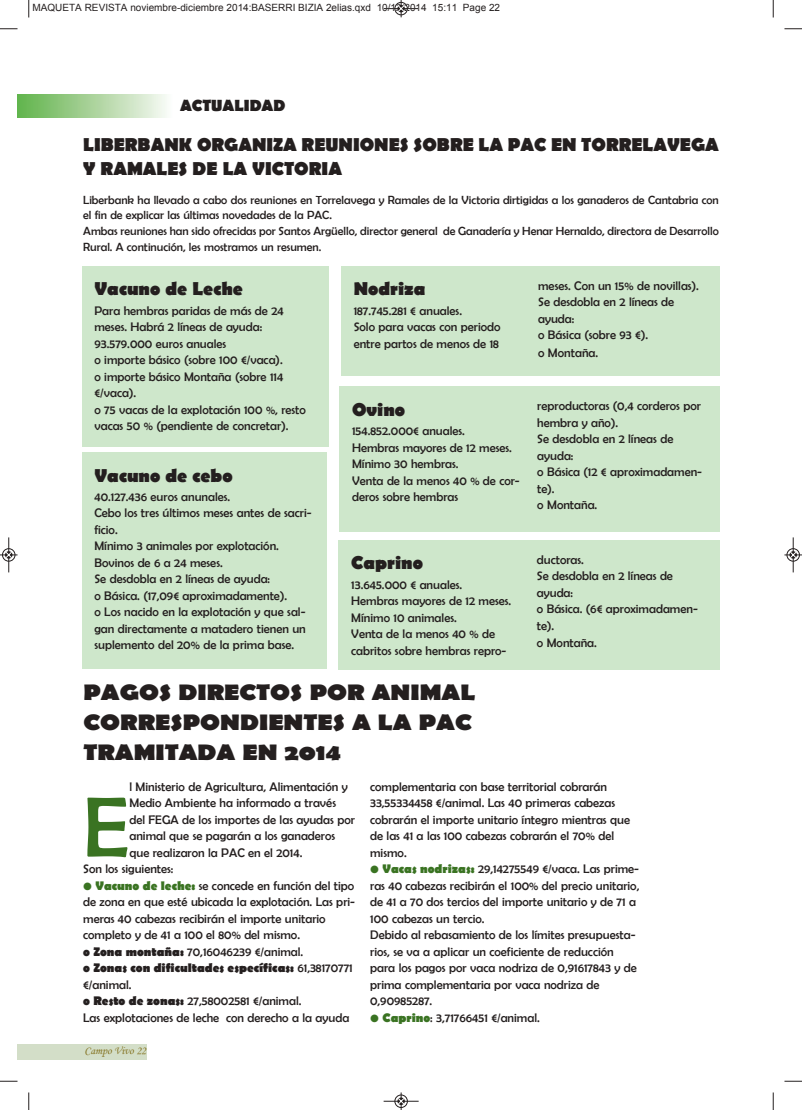
<style>
.page{position:relative;width:802px;height:1110px;background:#fff}
.page>*{position:absolute;margin:0;border:0;box-sizing:border-box;transform-origin:0 0}
.t1{font:86.12px "Berlin Sans FB";color:#3a7322}
.t2{font:700 22.5px/29.8px "Berlin Sans FB";color:#241f1f;scale:1.15 1}
.t3{font:700 18.75px/24.8px "Berlin Sans FB";color:#241f1f}
.t4{font:700 16.25px "Berlin Sans FB";color:#241f1f}
.t5{font:12.5px/16.5px "Berlin Sans FB";color:#241f1f}
.t6{font:11.88px/15.6px "Berlin Sans FB";color:#241f1f}
.t7{font:11.25px "Monotype Corsiva";color:#847321}
.t8{font:10px "Arial";color:#241f1f}
.s1{font-weight:700;color:#3a7322}
.s2{font-weight:700}
</style>
<div class="page">
<img style="left:18px;top:95px;width:148px;height:23px">
<div style="left:18px;top:1044px;width:128px;height:16px;background:#d3dec8"></div>
<div style="left:82px;top:266px;width:246px;height:181px;background:#cee7cb"></div>
<div style="left:82px;top:452px;width:244px;height:217px;background:#cee7cb"></div>
<div style="left:339px;top:387px;width:381px;height:145px;background:#cee7cb"></div>
<div style="left:339px;top:540px;width:381px;height:130px;background:#cee7cb"></div>
<div style="left:341px;top:266px;width:379px;height:110px;background:#cee7cb"></div>
<svg style="left:28px;top:0;width:2px;height:18px"></svg>
<svg style="left:0;top:28px;width:18px;height:2px"></svg>
<svg style="left:772px;top:0;width:2px;height:18px"></svg>
<svg style="left:784px;top:28px;width:18px;height:2px"></svg>
<svg style="left:28px;top:1092px;width:2px;height:18px"></svg>
<svg style="left:0;top:1081px;width:18px;height:1px"></svg>
<svg style="left:772px;top:1092px;width:2px;height:18px"></svg>
<svg style="left:784px;top:1081px;width:18px;height:1px"></svg>
<div style="left:394px;top:2px;width:14px;height:13px;border:1px solid #fff;border-radius:50%"></div>
<hr style="left:383px;top:8px;width:35px;height:1px;background:#241f1f">
<div style="left:395px;top:2px;width:12px;height:13px;border:1px solid #241f1f;border-radius:50%"></div>
<svg style="left:398px;top:0;width:6px;height:17px"></svg>
<div style="left:394px;top:1094px;width:14px;height:14px;border:1px solid #fff;border-radius:50%"></div>
<hr style="left:383px;top:1101px;width:35px;height:1px;background:#241f1f">
<div style="left:395px;top:1095px;width:12px;height:13px;border:1px solid #241f1f;border-radius:50%"></div>
<svg style="left:398px;top:1092px;width:6px;height:18px"></svg>
<div style="left:2px;top:548px;width:13px;height:14px;border:1px solid #fff;border-radius:50%"></div>
<hr style="left:9px;top:537px;width:1px;height:35px;background:#241f1f">
<div style="left:2px;top:548px;width:13px;height:13px;border:1px solid #241f1f;border-radius:50%"></div>
<svg style="left:0;top:552px;width:18px;height:6px"></svg>
<div style="left:786px;top:548px;width:13px;height:14px;border:1px solid #fff;border-radius:50%"></div>
<hr style="left:793px;top:537px;width:1px;height:35px;background:#241f1f">
<div style="left:786px;top:548px;width:13px;height:13px;border:1px solid #241f1f;border-radius:50%"></div>
<svg style="left:784px;top:552px;width:18px;height:6px"></svg>
<p class="t8" style="left:32px;top:2px;width:469px">MAQUETA REVISTA noviembre-diciembre 2014:BASERRI BIZIA 2elias.qxd 10/12/2014 15:11 Page 22</p>
<h3 class="t4" style="left:180px;top:96px;width:107px">ACTUALIDAD</h3>
<h3 class="t3" style="left:83px;top:133px;width:637px">LIBERBANK ORGANIZA REUNIONES SOBRE LA PAC EN TORRELAVEGA<br>Y RAMALES DE LA VICTORIA</h3>
<p class="t6" style="left:83px;top:192px;width:637px">Liberbank ha llevado a cabo dos reuniones en Torrelavega y Ramales de la Victoria dirtigidas a los ganaderos de Cantabria con el fin de explicar las últimas novedades de la PAC.<br>Ambas reuniones han sido ofrecidas por Santos Argüello, director general de Ganadería y Henar Hernaldo, directora de Desarrollo Rural. A continución, les mostramos un resumen.</p>
<h3 class="t3" style="left:94px;top:278px;width:150px">Vacuno de Leche</h3>
<p class="t5" style="left:94px;top:302px;width:213px">Para hembras paridas de más de 24 meses. Habrá 2 líneas de ayuda:<br>93.579.000 euros anuales<br>o importe básico (sobre 100 €/vaca).<br>o importe básico Montaña (sobre 114 €/vaca).<br>o 75 vacas de la explotación 100 %, resto vacas 50 % (pendiente de concretar).</p>
<h3 class="t3" style="left:94px;top:464px;width:140px">Vacuno de cebo</h3>
<p class="t5" style="left:94px;top:488px;width:219px">40.127.436 euros anunales.<br>Cebo los tres últimos meses antes de sacri&shy;ficio.<br>Mínimo 3 animales por explotación.<br>Bovinos de 6 a 24 meses.<br>Se desdobla en 2 líneas de ayuda:<br>o Básica. (17,09€ aproximadamente).<br>o Los nacido en la explotación y que sal&shy;gan directamente a matadero tienen un suplemento del 20% de la prima base.</p>
<p class="t5" style="left:538px;top:277px;width:162px">meses. Con un 15% de novillas).<br>Se desdobla en 2 líneas de ayuda:<br>o Básica (sobre 93 €).<br>o Montaña.</p>
<h3 class="t3" style="left:354px;top:278px;width:73px">Nodriza</h3>
<p class="t5" style="left:354px;top:302px;width:148px">187.745.281 € anuales.<br>Solo para vacas con periodo entre partos de menos de 18</p>
<p class="t5" style="left:537px;top:398px;width:166px">reproductoras (0,4 corderos por hembra y año).<br>Se desdobla en 2 líneas de ayuda:<br>o Básica (12 € aproximadamen&shy;te).<br>o Montaña.</p>
<h3 class="t3" style="left:352px;top:398px;width:54px">Ovino</h3>
<p class="t5" style="left:352px;top:422px;width:169px">154.852.000€ anuales.<br>Hembras mayores de 12 meses.<br>Mínimo 30 hembras.<br>Venta de la menos 40 % de cor&shy;deros sobre hembras</p>
<p class="t5" style="left:537px;top:551px;width:162px">ductoras.<br>Se desdobla en 2 líneas de ayuda:<br>o Básica. (6€ aproximadamen&shy;te).<br>o Montaña.</p>
<h3 class="t3" style="left:351px;top:552px;width:73px">Caprino</h3>
<p class="t5" style="left:351px;top:576px;width:161px">13.645.000 € anuales.<br>Hembras mayores de 12 meses.<br>Mínimo 10 animales.<br>Venta de la menos 40 % de cabritos sobre hembras repro-</p>
<h2 class="t2" style="left:83px;top:679px;width:342px">PAGOS DIRECTOS POR ANIMAL<br>CORRESPONDIENTES A LA PAC<br>TRAMITADA EN 2014</h2>
<h1 class="t1" style="left:83px;top:779px;width:48px">E</h1>
<p class="t5" style="left:370px;top:778px;width:261px">complementaria con base territorial cobrarán 33,55334458 €/animal. Las 40 primeras cabezas cobrarán el importe unitario íntegro mientras que de las 41 a las 100 cabezas cobrarán el 70% del mismo.</p>
<p class="t5" style="left:370px;top:860px;width:271px"><span class="s1">• Vacas nodrizas:</span> 29,14275549 €/vaca. Las prime&shy;ras 40 cabezas recibirán el 100% del precio unitario, de 41 a 70 dos tercios del importe unitario y de 71 a 100 cabezas un tercio.<br>Debido al rebasamiento de los límites presupuesta&shy;rios, se va a aplicar un coeficiente de reducción para los pagos por vaca nodriza de 0,91617843 y de prima complementaria por vaca nodriza de 0,90985287.</p>
<p class="t5" style="left:370px;top:1009px;width:171px"><span class="s1">• Caprino</span>: 3,71766451 €/animal.</p>
<p class="t5" style="left:129px;top:778px;width:220px">l Ministerio de Agricultura, Alimentación y</p>
<p class="t5" style="left:129px;top:794px;width:208px">Medio Ambiente ha informado a través</p>
<p class="t5" style="left:129px;top:811px;width:227px">del FEGA de los importes de las ayudas por</p>
<p class="t5" style="left:129px;top:827px;width:207px">animal que se pagarán a los ganaderos</p>
<p class="t5" style="left:129px;top:844px;width:174px">que realizaron la PAC en el 2014.</p>
<p class="t5" style="left:83px;top:860px;width:92px">Son los siguientes:</p>
<p class="t5" style="left:83px;top:877px;width:273px"><span class="s1">• Vacuno de leche:</span> se concede en función del tipo de zona en que esté ubicada la explotación. Las pri&shy;meras 40 cabezas recibirán el importe unitario completo y de 41 a 100 el 80% del mismo.<br><span class="s2">o Zona montaña:</span> 70,16046239 €/animal.<br><span class="s2">o Zonas con dificultades específicas:</span> 61,38170771 €/animal.<br><span class="s2">o Resto de zonas:</span> 27,58002581 €/animal.<br>Las explotaciones de leche con derecho a la ayuda</p>
<p class="t7" style="left:85px;top:1045px;width:63px">Campo Vivo 22</p>
</div>
